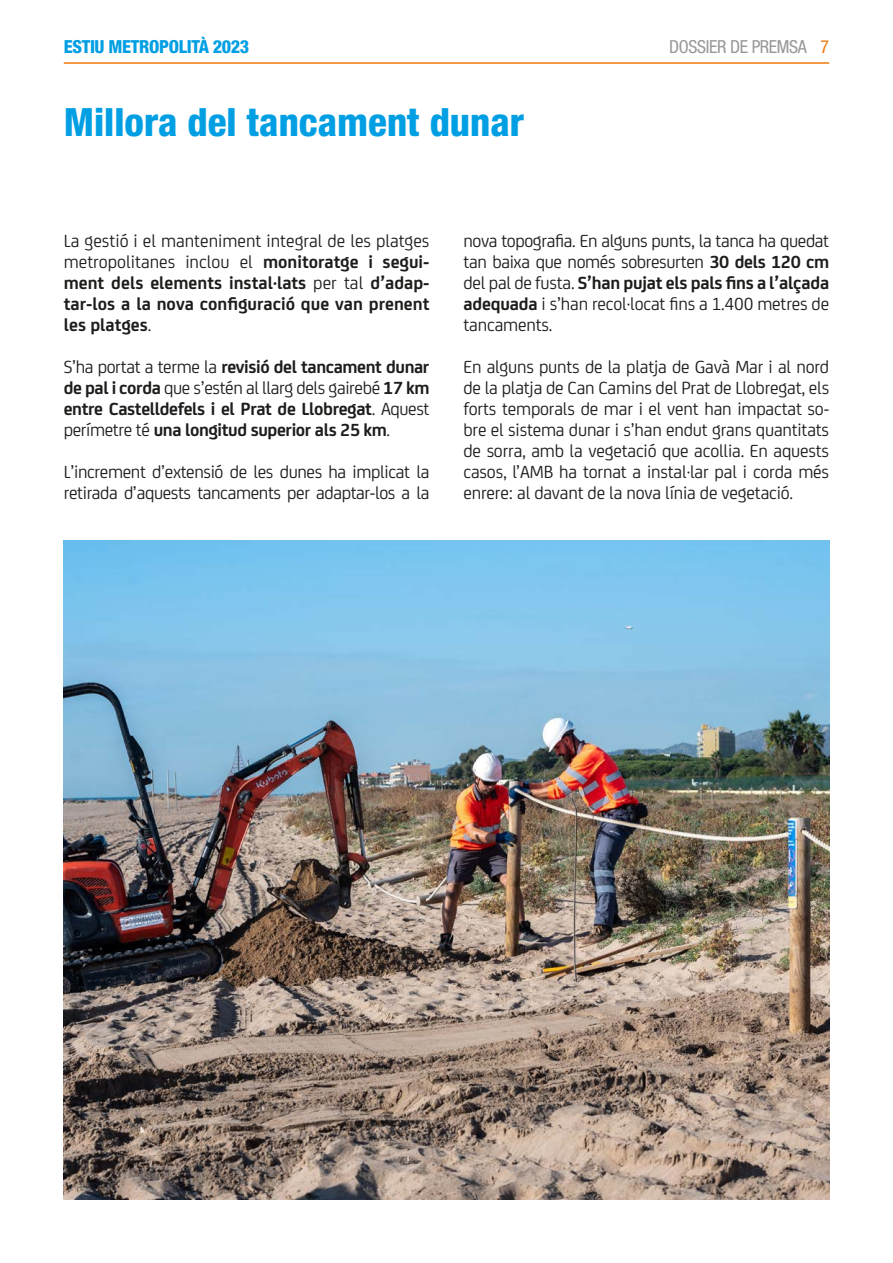
<style>
.page{position:relative;width:893px;height:1263px;background:#fff}
.page>*{position:absolute;margin:0;border:0;box-sizing:border-box;transform-origin:0 0}
.t1{font:800 condensed 39px "Helvetica Neue LT Std";color:#009fe3}
.t2{font:18.75px/21px "FS Joey";letter-spacing:-.02em;color:#1d1d1b;text-align:justify}
.t3{font:700 18.75px/21px "FS Joey";letter-spacing:-.015em;color:#1d1d1b;text-align:justify}
.t4{font:800 condensed 18px "Helvetica Neue LT Std";letter-spacing:-.02em;color:#009fe3}
.t5{font:condensed 18px "Helvetica Neue LT Std";letter-spacing:-.02em;color:#999898}
.s1{color:#ef7b10}
.s2{font-weight:400}
.s3{font-weight:700}
</style>
<div class="page">
<hr style="left:64px;top:62px;width:765px;height:2px;background:#ef7b10">
<img style="left:64px;top:540px;width:765px;height:659px">
<p class="t4" style="left:64px;top:36px;width:187px">ESTIU METROPOLITÀ 2023</p>
<p class="t5" style="left:669px;top:36px;width:161px">DOSSIER DE PREMSA <span class="s1">7</span></p>
<h1 class="t1" style="left:64px;top:98px;width:462px">Millora del tancament dunar</h1>
<p class="t3" style="left:64px;top:229px;width:367px"><span class="s2">La gestió i el manteniment integral de les platges metropolitanes inclou el</span> monitoratge i segui&shy;ment dels elements instal·lats <span class="s2">per tal</span> d’adap&shy;tar-los a la nova configuració que van prenent les platges<span class="s2">.</span></p>
<p class="t3" style="left:64px;top:355px;width:367px"><span class="s2">S’ha portat a terme la</span> revisió del tancament dunar de pal i corda <span class="s2">que s’estén al llarg dels gairebé</span> 17 km entre Castelldefels i el Prat de Llobregat<span class="s2">. Aquest perímetre té</span> una longitud superior als 25 km<span class="s2">.</span></p>
<p class="t2" style="left:64px;top:460px;width:367px">L’increment d’extensió de les dunes ha implicat la retirada d’aquests tancaments per adaptar-los a la</p>
<p class="t2" style="left:463px;top:229px;width:367px">nova topografia. En alguns punts, la tanca ha quedat tan baixa que només sobresurten <span class="s3">30 dels 120 cm </span>del pal de fusta. <span class="s3">S’han pujat els pals fins a l’alçada adequada</span> i s’han recol·locat fins a 1.400 metres de tancaments.</p>
<p class="t2" style="left:463px;top:355px;width:367px">En alguns punts de la platja de Gavà Mar i al nord de la platja de Can Camins del Prat de Llobregat, els forts temporals de mar i el vent han impactat so&shy;bre el sistema dunar i s’han endut grans quantitats de sorra, amb la vegetació que acollia. En aquests casos, l’AMB ha tornat a instal·lar pal i corda més enrere: al davant de la nova línia de vegetació.</p>
</div>
